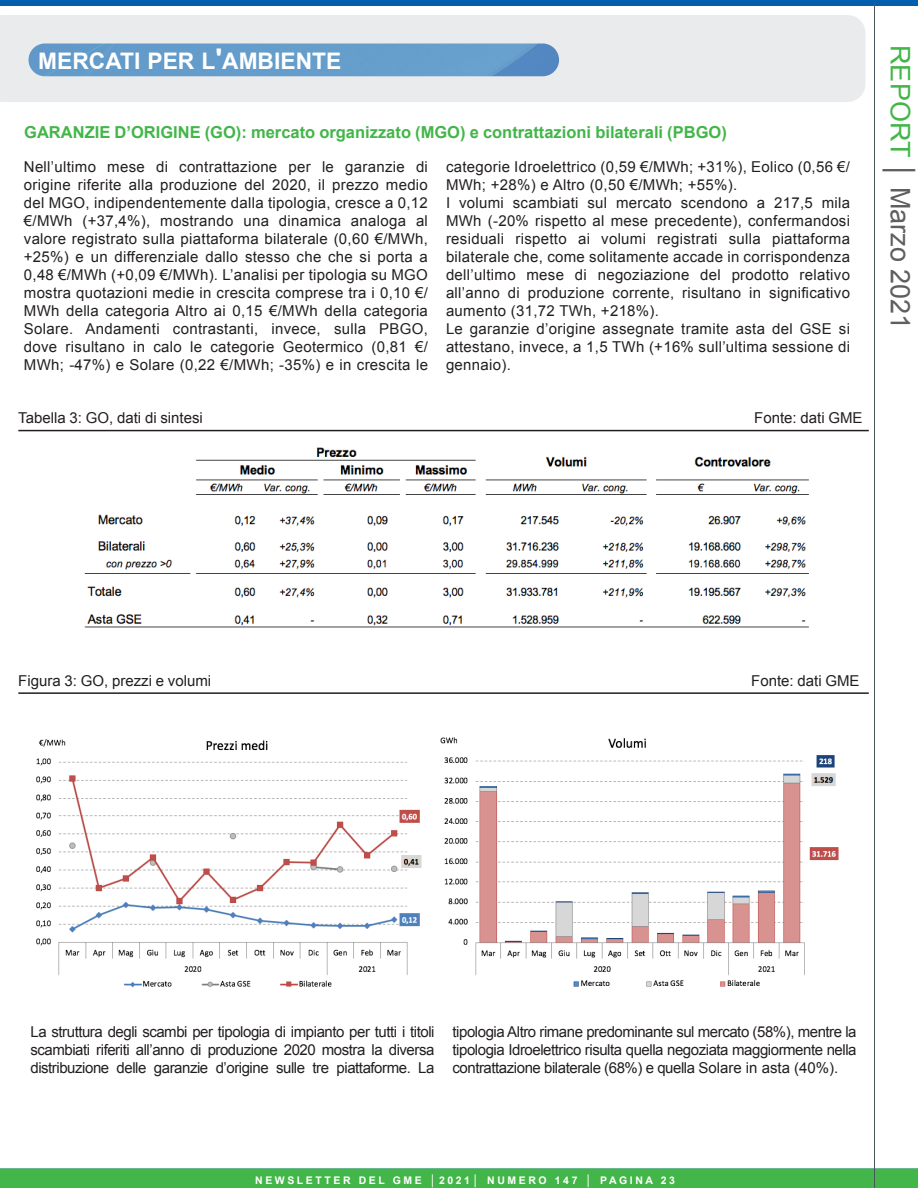
<style>
.page{position:relative;width:918px;height:1188px;background:#fff}
.page>*{position:absolute;margin:0;border:0;box-sizing:border-box;transform-origin:0 0}
.titolo_arancio_più_p{font:27px "Arial";color:#5f5f62}
.t1{font:22.8px "Arial Bold MT SC800";color:#fff}
.didascalia{font:700 16.5px "Arial";color:#42b649}
.sottolineato{font:15px/18px "Arial";letter-spacing:.02em;color:#231f20;text-align:justify}
.sottolineato-2{font:15px "Arial";color:#231f20}
.t2{font:10.5px "Arial Bold MT SC800";letter-spacing:.245em;color:#fff}
.s1{font-size:28.5px}
.s2{color:#42b649}
</style>
<div class="page">
<div style="left:0;top:15px;width:865px;height:87px;background:#eaebec"></div>
<img style="left:28px;top:44px;width:531px;height:32px;border-radius:16px">
<div style="left:0;top:0;width:918px;height:6px;background:#015fae"></div>
<div style="left:0;top:1168px;width:918px;height:20px;background:#42b649"></div>
<hr style="left:874px;top:3px;width:1px;height:1185px;background:#49565e">
<hr style="left:18px;top:430px;width:851px;height:1px;background:#231f20">
<hr style="left:18px;top:692px;width:851px;height:2px;background:#231f20">
<img style="left:84px;top:447px;width:725px;height:181px">
<img style="left:36px;top:737px;width:803px;height:251px">
<p class="t1" style="left:38px;top:46px;width:18px">MER</p>
<p class="t1" style="left:89px;top:46px;width:75px">CATI PER</p>
<p class="t1" style="left:202px;top:46px;width:53px">L<span class="s1">'</span>AMBIENTE</p>
<p class="titolo_arancio_più_p" style="left:918px;top:45px;width:285px;rotate:90deg"><span class="s2">REPORT</span> │ Marzo 2021</p>
<p class="didascalia" style="left:24px;top:121px;width:704px">GARANZIE D’ORIGINE (GO): mercato organizzato (MGO) e contrattazioni bilaterali (PBGO)</p>
<p class="sottolineato" style="left:24px;top:158px;width:406px">Nell’ultimo mese di contrattazione per le garanzie di origine riferite alla produzione del 2020, il prezzo medio del MGO, indipendentemente dalla tipologia, cresce a 0,12 €/MWh (+37,4%), mostrando una dinamica analoga al valore registrato sulla piattaforma bilaterale (0,60 €/MWh, +25%) e un differenziale dallo stesso che che si porta a 0,48 €/MWh (+0,09 €/MWh). L’analisi per tipologia su MGO mostra quotazioni medie in crescita comprese tra i 0,10 €/ MWh della categoria Altro ai 0,15 €/MWh della categoria Solare. Andamenti contrastanti, invece, sulla PBGO, dove risultano in calo le categorie Geotermico (0,81 €/ MWh; -47%) e Solare (0,22 €/MWh; -35%) e in crescita le</p>
<p class="sottolineato" style="left:446px;top:158px;width:406px">categorie Idroelettrico (0,59 €/MWh; +31%), Eolico (0,56 €/<br>MWh; +28%) e Altro (0,50 €/MWh; +55%).</p>
<p class="sottolineato" style="left:446px;top:194px;width:406px">I volumi scambiati sul mercato scendono a 217,5 mila MWh (-20% rispetto al mese precedente), confermandosi residuali rispetto ai volumi registrati sulla piattaforma bilaterale che, come solitamente accade in corrispondenza dell’ultimo mese di negoziazione del prodotto relativo all’anno di produzione corrente, risultano in significativo aumento (31,72 TWh, +218%).</p>
<p class="sottolineato" style="left:446px;top:320px;width:406px">Le garanzie d’origine assegnate tramite asta del GSE si attestano, invece, a 1,5 TWh (+16% sull’ultima sessione di gennaio).</p>
<p class="sottolineato-2" style="left:18px;top:408px;width:186px">Tabella 3: GO, dati di sintesi</p>
<p class="sottolineato-2" style="left:754px;top:408px;width:110px">Fonte: dati GME</p>
<p class="sottolineato-2" style="left:18px;top:671px;width:194px">Figura 3: GO, prezzi e volumi</p>
<p class="sottolineato-2" style="left:751px;top:671px;width:110px">Fonte: dati GME</p>
<p class="sottolineato" style="left:30px;top:1023px;width:406px">La struttura degli scambi per tipologia di impianto per tutti i titoli scambiati riferiti all’anno di produzione 2020 mostra la diversa distribuzione delle garanzie d’origine sulle tre piattaforme. La</p>
<p class="sottolineato" style="left:453px;top:1023px;width:406px">tipologia Altro rimane predominante sul mercato (58%), mentre la tipologia Idroelettrico risulta quella negoziata maggiormente nella contrattazione bilaterale (68%) e quella Solare in asta (40%).</p>
<p class="t2" style="left:255px;top:1173px;width:399px">NEWSL ETTER DEL GME │2021│ NU MERO 147 │ PAGINA</p>
<p class="t2" style="left:213px;top:1173px;width:464px">NEWSL ETTER DEL GME │ FEBBRAIO 2010 │ NU MERO 25 │ PA23</p>
</div>
